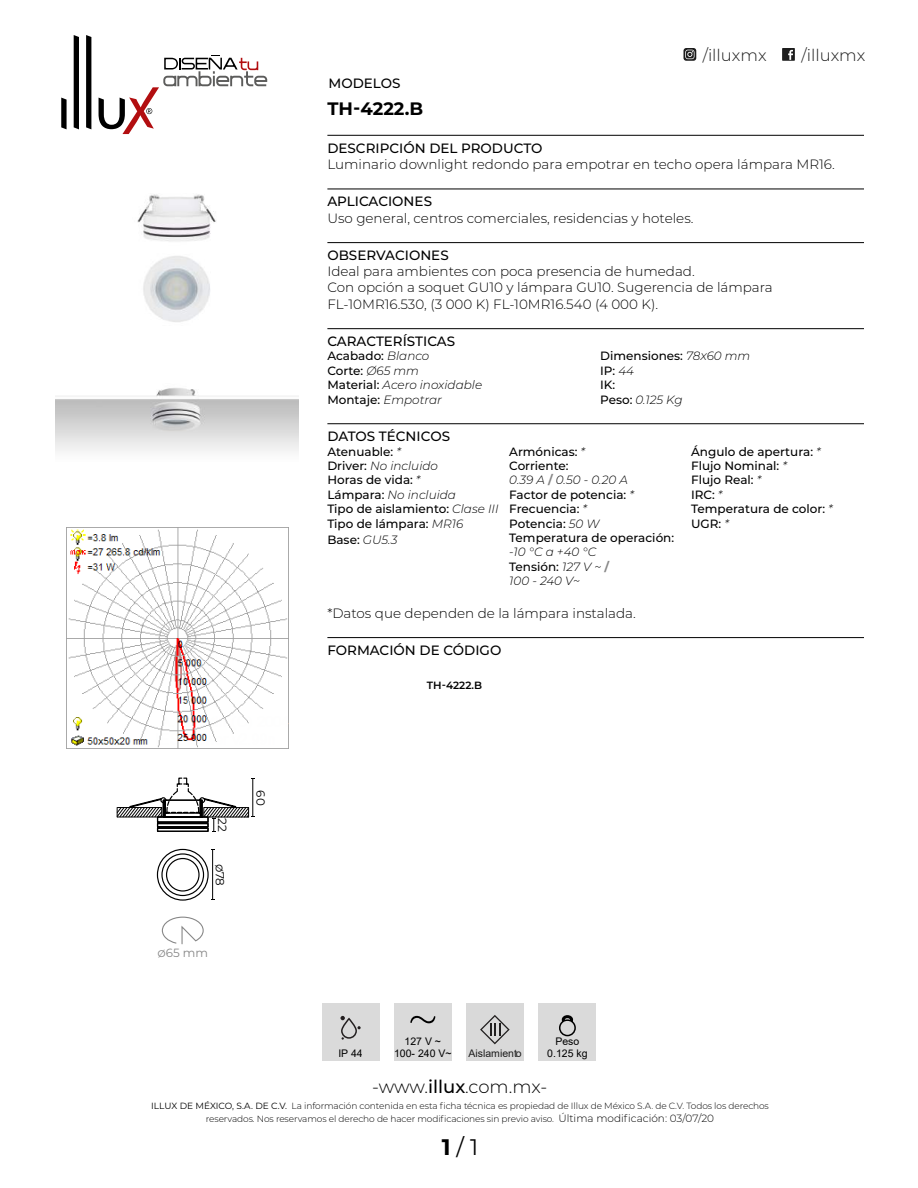
<style>
.page{position:relative;width:918px;height:1188px;background:#fff}
.page>*{position:absolute;margin:0;border:0;box-sizing:border-box;transform-origin:0 0}
.t1{font:22.5px "Montserrat";color:#000}
.t2{font:300 18px "Montserrat";letter-spacing:-.005em;color:#000}
.t3{font:700 18px "Montserrat";color:#000}
.t4{font:300 16.5px "Montserrat";color:#1c1c1c}
.t5{font:300 13.5px/16.2px "Montserrat";color:#000}
.t6{font:500 13.5px "Montserrat";color:#000}
.t7{font:500 12px/14.4px "Montserrat";color:#000}
.t8{font:italic 300 12px/14.4px "Montserrat";color:#000}
.t9{font:11.85px "Montserrat";letter-spacing:-.01em;color:#000}
.t10{font:11.85px "Montserrat";color:#878787}
.t11{font:10.5px "Arial";color:#000}
.t12{font:10.5px "Arial";color:#1c1c1c}
.t13{font:600 10.5px "Montserrat";color:#000}
.t14{font:300 9px/12.6px "Montserrat";letter-spacing:-.01em;color:#000;text-align:center}
.s1{font-weight:500;font-style:normal}
.s2{font-weight:300;font-style:italic}
.s3{font-weight:700;color:#878787}
.s4{font-weight:700;font-style:normal;color:#878787}
.s5{font-weight:500}
.s6{font-weight:400}
.s7{font-size:10.5px}
.s8{font-weight:700}
</style>
<div class="page">
<svg style="left:684px;top:48px;width:12px;height:13px"></svg>
<svg style="left:782px;top:48px;width:13px;height:13px"></svg>
<svg style="left:61px;top:98px;width:6px;height:31px"></svg>
<svg style="left:74px;top:35px;width:5px;height:94px"></svg>
<svg style="left:86px;top:35px;width:5px;height:94px"></svg>
<svg style="left:99px;top:55px;width:168px;height:79px"></svg>
<img style="left:66px;top:527px;width:222px;height:222px">
<svg style="left:161px;top:916px;width:43px;height:29px"></svg>
<svg style="left:117px;top:778px;width:138px;height:54px"></svg>
<svg style="left:156px;top:848px;width:59px;height:53px"></svg>
<img style="left:55px;top:388px;width:244px;height:63px">
<img style="left:137px;top:194px;width:79px;height:128px">
<hr style="left:327px;top:135px;width:537px;height:1px;background:#000">
<hr style="left:327px;top:189px;width:537px;height:1px;background:#000">
<hr style="left:327px;top:242px;width:537px;height:1px;background:#000">
<hr style="left:327px;top:328px;width:537px;height:1px;background:#000">
<hr style="left:327px;top:423px;width:537px;height:1px;background:#000">
<hr style="left:327px;top:637px;width:537px;height:1px;background:#000">
<div style="left:394px;top:1003px;width:58px;height:58px;background:#dadada"></div>
<svg style="left:410px;top:1016px;width:25px;height:7px"></svg>
<div style="left:322px;top:1003px;width:57px;height:58px;background:#dadada"></div>
<div style="left:341px;top:1018px;width:16px;height:21px;border:2px solid #231f20;border-radius:7px"></div>
<svg style="left:341px;top:1016px;width:4px;height:4px"></svg>
<div style="left:539px;top:1003px;width:57px;height:58px;background:#dadada"></div>
<svg style="left:559px;top:1015px;width:17px;height:22px"></svg>
<div style="left:466px;top:1003px;width:58px;height:58px;background:#d9d9d9"></div>
<svg style="left:480px;top:1015px;width:30px;height:29px"></svg>
<p class="t6" style="left:328px;top:73px;width:73px">MODELOS</p>
<h3 class="t4" style="left:703px;top:44px;width:65px">/illuxmx</h3>
<h3 class="t4" style="left:801px;top:44px;width:65px">/illuxmx</h3>
<h2 class="t3" style="left:327px;top:96px;width:97px">TH-4222.B</h2>
<p class="t6" style="left:327px;top:138px;width:217px">DESCRIPCIÓN DEL PRODUCTO</p>
<p class="t5" style="left:327px;top:156px;width:509px">Luminario downlight redondo para empotrar en techo opera lámpara MR16.</p>
<p class="t6" style="left:327px;top:192px;width:106px">APLICACIONES</p>
<p class="t5" style="left:327px;top:209px;width:368px">Uso general, centros comerciales, residencias y hoteles.</p>
<p class="t6" style="left:327px;top:246px;width:123px">OBSERVACIONES</p>
<p class="t5" style="left:327px;top:263px;width:447px">Ideal para ambientes con poca presencia de humedad.<br>Con opción a soquet GU10 y lámpara GU10. Sugerencia de lámpara<br>FL-10MR16.530, (3 000 K) FL-10MR16.540 (4 000 K).</p>
<p class="t6" style="left:327px;top:332px;width:129px">CARACTERÍSTICAS</p>
<p class="t8" style="left:327px;top:349px;width:156px"><span class="s1">Acabado:</span> Blanco<br><span class="s1">Corte:</span> Ø65 mm<br><span class="s1">Material:</span> Acero inoxidable<br><span class="s1">Montaje:</span> Empotrar</p>
<p class="t7" style="left:600px;top:349px;width:152px">Dimensiones: <span class="s2">78x60 mm<br></span>IP: <span class="s2">44<br></span>IK:<br>Peso: <span class="s2">0.125 Kg</span></p>
<p class="t6" style="left:327px;top:427px;width:124px">DATOS TÉCNICOS</p>
<p class="t7" style="left:327px;top:444px;width:173px">Atenuable: <span class="s2">*<br></span>Driver: <span class="s2">No incluido<br></span>Horas de vida: <span class="s2">*<br></span>Lámpara: <span class="s2">No incluida<br></span>Tipo de aislamiento: <span class="s2">Clase III<br></span>Tipo de lámpara: <span class="s2">MR16</span></p>
<p class="t7" style="left:327px;top:532px;width:72px">Base: <span class="s2">GU5.3</span></p>
<p class="t7" style="left:691px;top:444px;width:143px">Ángulo de apertura: <span class="s2">*<br></span>Flujo Nominal: <span class="s2">*<br></span>Flujo Real: <span class="s2">*<br></span>IRC: <span class="s2">*<br></span>Temperatura de color: <span class="s2">*<br></span>UGR: <span class="s2">*</span></p>
<p class="t7" style="left:509px;top:444px;width:166px">Armónicas: <span class="s2">*<br></span>Corriente:<br><span class="s2">0.39 A</span> <span class="s3">/</span> <span class="s2">0.50 - 0.20 A<br></span>Factor de potencia: <span class="s2">*<br></span>Frecuencia: <span class="s2">*<br></span>Potencia: <span class="s2">50 W<br></span>Temperatura de operación:</p>
<p class="t8" style="left:509px;top:544px;width:101px">-10 °C a +40 °C<br><span class="s1">Tensión:</span> 127 V ~ <span class="s4">/<br></span>100 - 240 V~</p>
<p class="t9" style="left:231px;top:818px;width:15px;rotate:90deg">22</p>
<p class="t9" style="left:228px;top:864px;width:24px;rotate:90deg">ø78</p>
<p class="t10" style="left:158px;top:945px;width:52px">ø65 mm</p>
<p class="t9" style="left:269px;top:790px;width:17px;rotate:90deg">60</p>
<p class="t5" style="left:327px;top:604px;width:310px">*Datos que dependen de la lámpara instalada.</p>
<p class="t6" style="left:327px;top:641px;width:175px">FORMACIÓN DE CÓDIGO</p>
<p class="t13" style="left:427px;top:678px;width:57px">TH-4222.B</p>
<p class="t11" style="left:405px;top:1034px;width:38px">127 V ~</p>
<p class="t11" style="left:338px;top:1046px;width:26px">IP 44</p>
<p class="t11" style="left:394px;top:1046px;width:59px">100- 240 V~</p>
<p class="t11" style="left:555px;top:1034px;width:25px">Peso</p>
<p class="t12" style="left:469px;top:1046px;width:55px">Aislamiento</p>
<p class="t11" style="left:547px;top:1046px;width:42px">0.125 kg</p>
<h2 class="t2" style="left:372px;top:1075px;width:177px">-www.<span class="s5">illux</span>.com.mx-</h2>
<p class="t14" style="left:151px;top:1099px;width:619px"><span class="s6">ILLUX DE MÉXICO, S.A. DE C.V.</span> La información contenida en esta ficha técnica es propiedad de Illux de México S.A. de C.V. Todos los derechos reservados. Nos reservamos el derecho de hacer modificaciones sin previo aviso. <span class="s7">Última modificación: 03/07/20</span></p>
<h1 class="t1" style="left:442px;top:1132px;width:38px"><span class="s8">1</span> / 1</h1>
</div>
